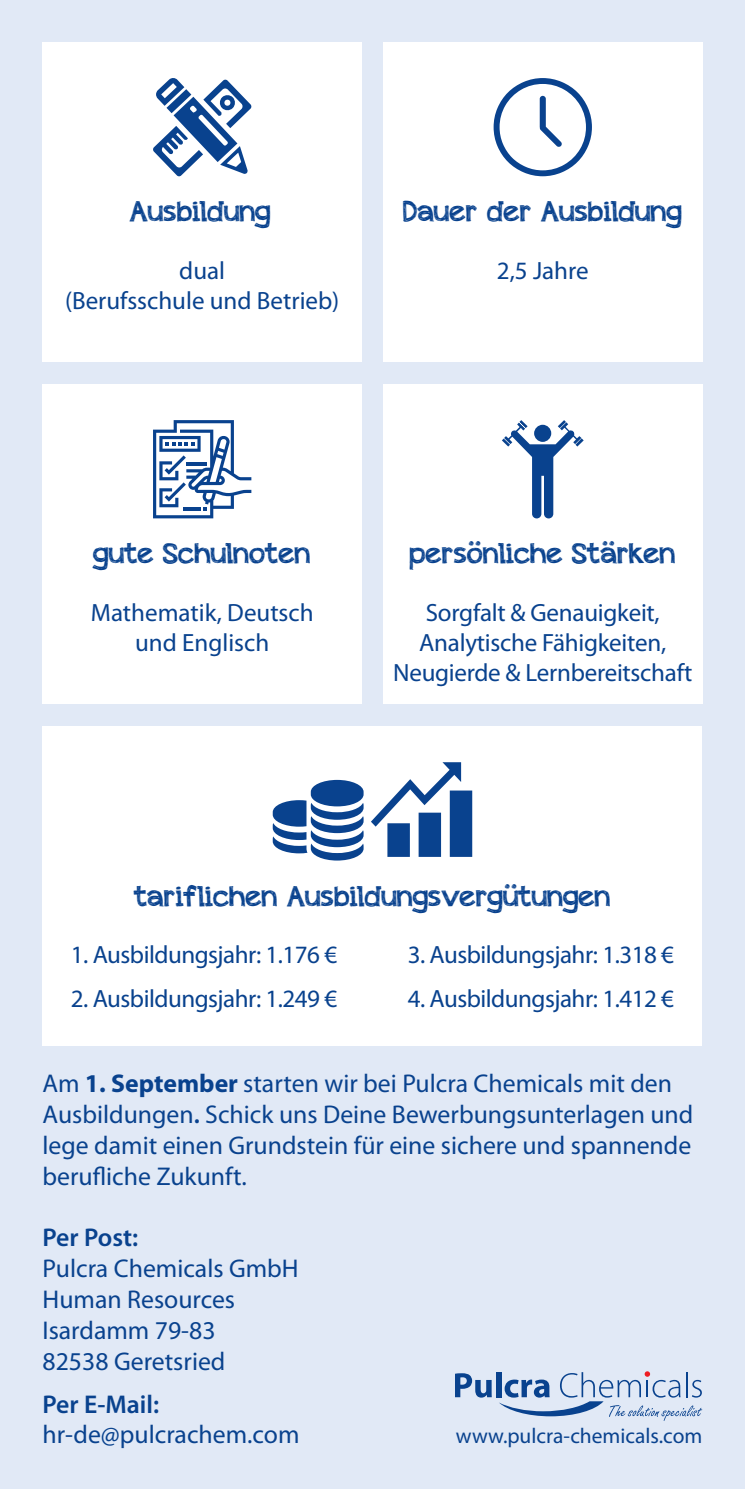
<style>
.page{position:relative;width:745px;height:1489px;background:#fff}
.page>*{position:absolute;margin:0;border:0;box-sizing:border-box;transform-origin:0 0}
.t1{font:28.25px "appleberry";color:#09428e}
.t2{font:25.75px/30.8px "Myriad Pro";color:#09428e}
.t3{font:600 25.75px "Myriad Pro";color:#09428e}
.t4{font:25px/30px "Myriad Pro";letter-spacing:-.01em;color:#09428e;text-align:center}
.t5{font:21.5px "Myriad Pro";color:#09428e}
.s1{font-weight:700}
.s2{font-weight:600}
</style>
<div class="page">
<div style="left:0;top:0;width:744px;height:1488px;background:#e1e9f6"></div>
<div style="left:43px;top:43px;width:318px;height:318px;background:#fff"></div>
<div style="left:43px;top:384px;width:318px;height:319px;background:#fff"></div>
<div style="left:43px;top:726px;width:659px;height:319px;background:#fff"></div>
<div style="left:383px;top:43px;width:319px;height:318px;background:#fff"></div>
<div style="left:383px;top:384px;width:319px;height:319px;background:#fff"></div>
<svg style="left:153px;top:78px;width:98px;height:98px"></svg>
<svg style="left:153px;top:420px;width:98px;height:98px"></svg>
<hr style="left:183px;top:507px;width:17px;height:3px;background:#09428e">
<hr style="left:186px;top:463px;width:21px;height:3px;background:#09428e">
<svg style="left:371px;top:762px;width:101px;height:94px"></svg>
<svg style="left:272px;top:779px;width:91px;height:81px"></svg>
<svg style="left:493px;top:78px;width:98px;height:98px"></svg>
<svg style="left:502px;top:420px;width:81px;height:98px"></svg>
<svg style="left:455px;top:1373px;width:36px;height:24px"></svg>
<div style="left:495px;top:1371px;width:6px;height:25px;background:#09428e"></div>
<svg style="left:498px;top:1371px;width:203px;height:49px"></svg>
<p class="t1" style="left:130px;top:191px;width:142px">Ausbildung</p>
<p class="t4" style="left:65px;top:255px;width:276px">dual<br>(Berufsschule und Betrieb)</p>
<p class="t1" style="left:403px;top:191px;width:280px">Dauer der Ausbildung</p>
<p class="t4" style="left:496px;top:255px;width:93px">2,5 Jahre</p>
<p class="t1" style="left:93px;top:533px;width:218px">gute Schulnoten</p>
<p class="t4" style="left:91px;top:597px;width:224px">Mathematik, Deutsch und Englisch</p>
<p class="t1" style="left:409px;top:533px;width:267px">persönliche Stärken</p>
<p class="t4" style="left:393px;top:597px;width:300px">Sorgfalt &amp; Genauigkeit,<br>Analytische Fähigkeiten,<br>Neugierde &amp; Lernbereitschaft</p>
<p class="t1" style="left:134px;top:876px;width:478px">tariflichen Ausbildungsvergütungen</p>
<p class="t4" style="left:71px;top:939px;width:268px">1. Ausbildungsjahr: 1.176 €</p>
<p class="t4" style="left:71px;top:983px;width:268px">2. Ausbildungsjahr: 1.249 €</p>
<p class="t4" style="left:407px;top:939px;width:268px">3. Ausbildungsjahr: 1.318 €</p>
<p class="t4" style="left:407px;top:983px;width:268px">4. Ausbildungsjahr: 1.412 €</p>
<p class="t2" style="left:43px;top:1067px;width:652px">Am <span class="s1">1. September</span> starten wir bei Pulcra Chemicals mit den Ausbildungen<span class="s2">.</span> Schick uns Deine Bewerbungsunterlagen und lege damit einen Grundstein für eine sichere und spannende berufliche Zukunft.</p>
<p class="t3" style="left:43px;top:1220px;width:97px">Per Post:</p>
<p class="t2" style="left:43px;top:1252px;width:257px">Pulcra Chemicals GmbH<br>Human Resources<br>Isardamm 79-83<br>82538 Geretsried</p>
<p class="t3" style="left:43px;top:1387px;width:118px">Per E-Mail:</p>
<p class="t2" style="left:43px;top:1418px;width:258px">hr-de@pulcrachem.com</p>
<p class="t5" style="left:455px;top:1422px;width:248px">www.pulcra-chemicals.com</p>
</div>
